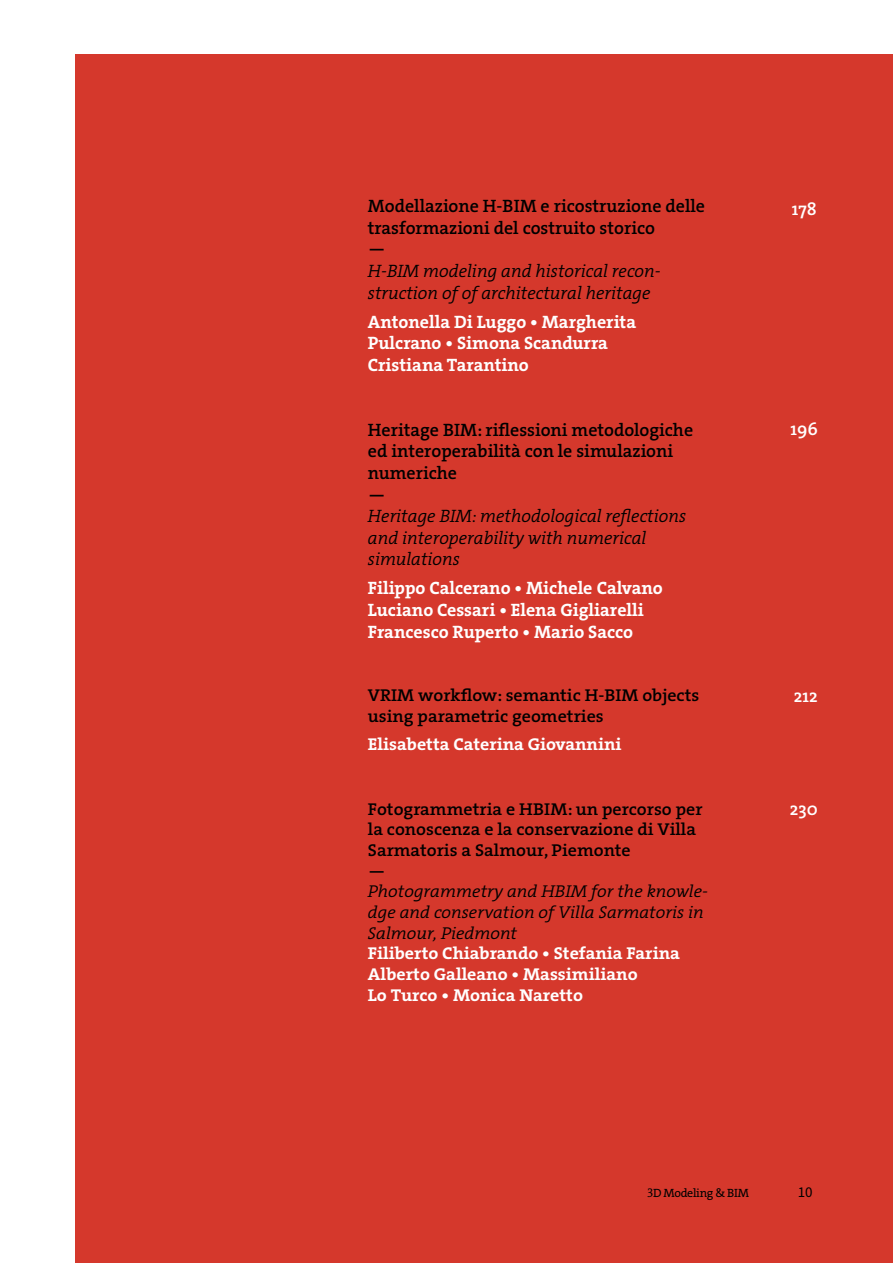
<style>
.page{position:relative;width:893px;height:1263px;background:#fff}
.page>*{position:absolute;margin:0;border:0;box-sizing:border-box;transform-origin:0 0}
.t1{font:18px/21.6px "The Serif HP7 Bld";color:#fff}
.t2{font:18px/21.6px "The Serif HP6 Se Bld";color:#000}
.t3{font:18px/21.6px "The Serif HP4 Se Lig IT";color:#000}
.t4{font:18px "The Serif HP6 Se Bld";color:#fff}
.t5{font:17.25px/20.5px "The Serif HP6 Se Bld";color:#000;scale:1.05 1}
.t6{font:17.25px/20.5px "The Serif HP7 Bld";color:#fff;scale:1.05 1}
.t7{font:17.25px/20.5px "The Serif HP4 Se Lig IT";color:#000;scale:1.05 1}
.t8{font:15px "Source Sans Pro";color:#000}
.t9{font:12px "The Serif HP5 Plain";letter-spacing:-.025em;color:#000}
</style>
<div class="page">
<div style="left:75px;top:54px;width:818px;height:1209px;background:#d5382c"></div>
<p class="t2" style="left:368px;top:195px;width:339px">Modellazione H-BIM e ricostruzione delle trasformazioni del costruito storico<br>—</p>
<p class="t3" style="left:368px;top:261px;width:294px">H-BIM modeling and historical recon&shy;struction of of architectural heritage</p>
<p class="t1" style="left:368px;top:311px;width:270px">Antonella Di Luggo • Margherita<br>Pulcrano • Simona Scandurra<br>Cristiana Tarantino</p>
<p class="t2" style="left:368px;top:419px;width:327px">Heritage BIM: riflessioni metodologiche ed interoperabilità con le simulazioni numeriche<br>—</p>
<p class="t3" style="left:368px;top:506px;width:320px">Heritage BIM: methodological reflections and interoperability with numerical simulations</p>
<p class="t1" style="left:368px;top:577px;width:296px">Filippo Calcerano • Michele Calvano<br>Luciano Cessari • Elena Gigliarelli<br>Francesco Ruperto • Mario Sacco</p>
<p class="t5" style="left:368px;top:685px;width:317px">VRIM workflow: semantic H-BIM objects using parametric geometries</p>
<p class="t6" style="left:368px;top:734px;width:243px">Elisabetta Caterina Giovannini</p>
<p class="t5" style="left:368px;top:799px;width:320px">Fotogrammetria e HBIM: un percorso per la conoscenza e la conservazione di Villa<br>Sarmatoris a Salmour, Piemonte<br>—</p>
<p class="t7" style="left:368px;top:882px;width:325px">Photogrammetry and HBIM for the knowle&shy;dge and conservation of Villa Sarmatoris in<br>Salmour, Piedmont</p>
<p class="t6" style="left:368px;top:943px;width:299px">Filiberto Chiabrando • Stefania Farina<br>Alberto Galleano • Massimiliano<br>Lo Turco • Monica Naretto</p>
<p class="t4" style="left:792px;top:197px;width:27px">178</p>
<p class="t4" style="left:790px;top:417px;width:29px">196</p>
<p class="t4" style="left:794px;top:684px;width:26px">212</p>
<p class="t4" style="left:790px;top:797px;width:30px">230</p>
<p class="t9" style="left:647px;top:1185px;width:103px"><sup>3</sup>D Modeling &amp; BIM</p>
<p class="t8" style="left:798px;top:1182px;width:16px">10</p>
</div>
